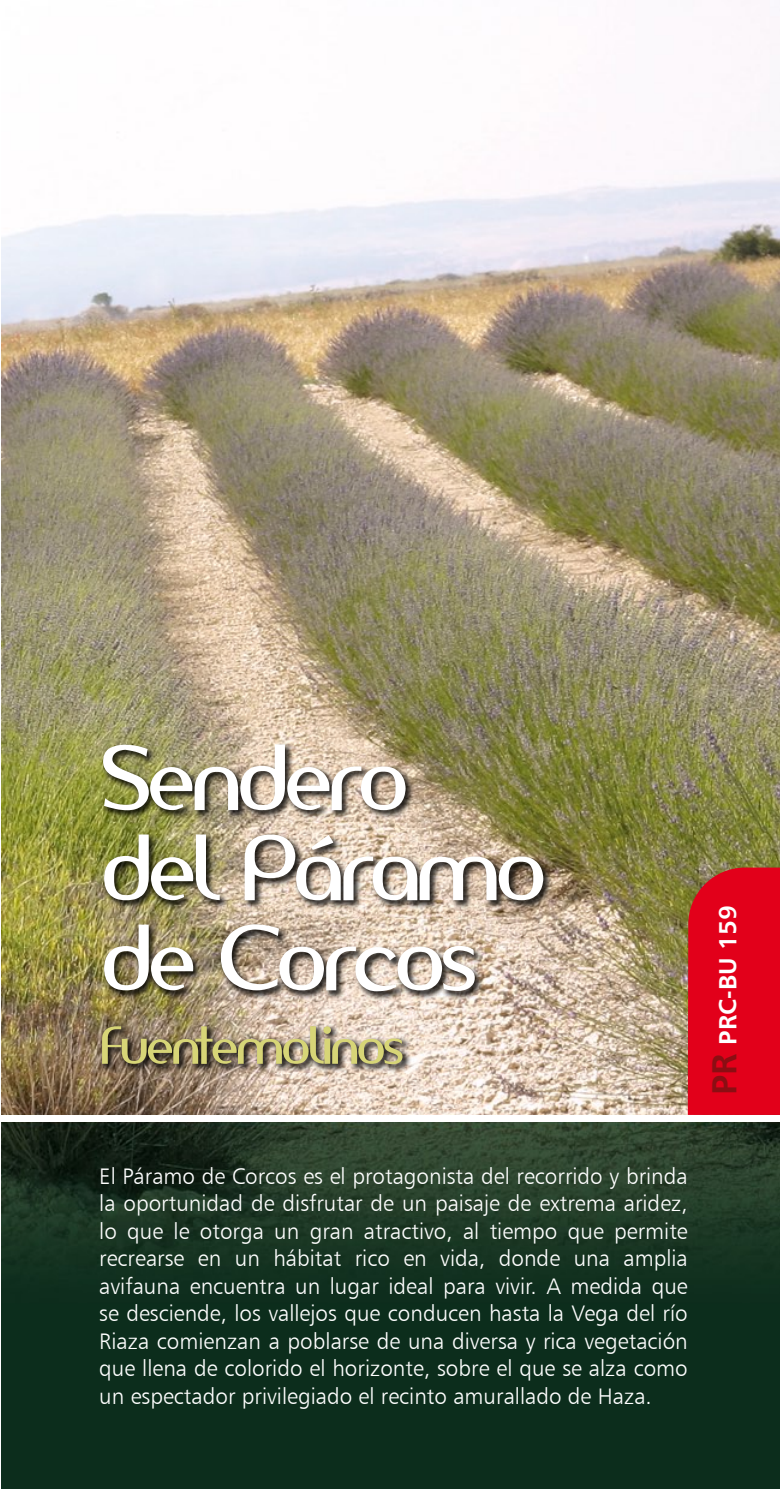
<style>
.page{position:relative;width:780px;height:1489px;background:#fff}
.page>*{position:absolute;margin:0;border:0;box-sizing:border-box;transform-origin:0 0}
.t1{font:87.5px/90px "Amerika Sans";letter-spacing:-.06em;color:#fff}
.t2{font:50px "Amerika Sans";letter-spacing:-.06em;color:#d7d577}
.t3{font:25px "Humanist 777 BT Bold B";color:#fff}
.t4{font:22.5px/27.5px "Humanist 777 BT Light B";color:#fff;text-align:justify}
.s1{font-size:35px;color:#8b0e13}
</style>
<div class="page">
<img style="left:1px;top:174px;width:779px;height:1314px">
<div style="left:98px;top:740px;width:597px;height:312px;background:#000;opacity:.8"></div>
<div style="left:98px;top:1021px;width:599px;height:103px;background:#000;opacity:.8"></div>
<div style="left:687px;top:867px;width:93px;height:247px;background:#e2001a"></div>
<div style="left:0;top:1114px;width:780px;height:7px;background:#fff"></div>
<h1 class="t1" style="left:99px;top:733px;width:448px">Sendero del Páramo de Corcos</h1>
<h2 class="t2" style="left:99px;top:1013px;width:306px">Fuentemolinos</h2>
<p class="t3" style="left:712px;top:1094px;width:191px;rotate:-90deg"><span class="s1">PR</span> PRC-BU 159</p>
<p class="t4" style="left:99px;top:1161px;width:590px">El Páramo de Corcos es el protagonista del recorrido y brinda la oportunidad de disfrutar de un paisaje de extrema aridez, lo que le otorga un gran atractivo, al tiempo que permite recrearse en un hábitat rico en vida, donde una amplia avifauna encuentra un lugar ideal para vivir. A medida que se desciende, los vallejos que conducen hasta la Vega del río Riaza comienzan a poblarse de una diversa y rica vegetación que llena de colorido el horizonte, sobre el que se alza como un espectador privilegiado el recinto amurallado de Haza.</p>
</div>
